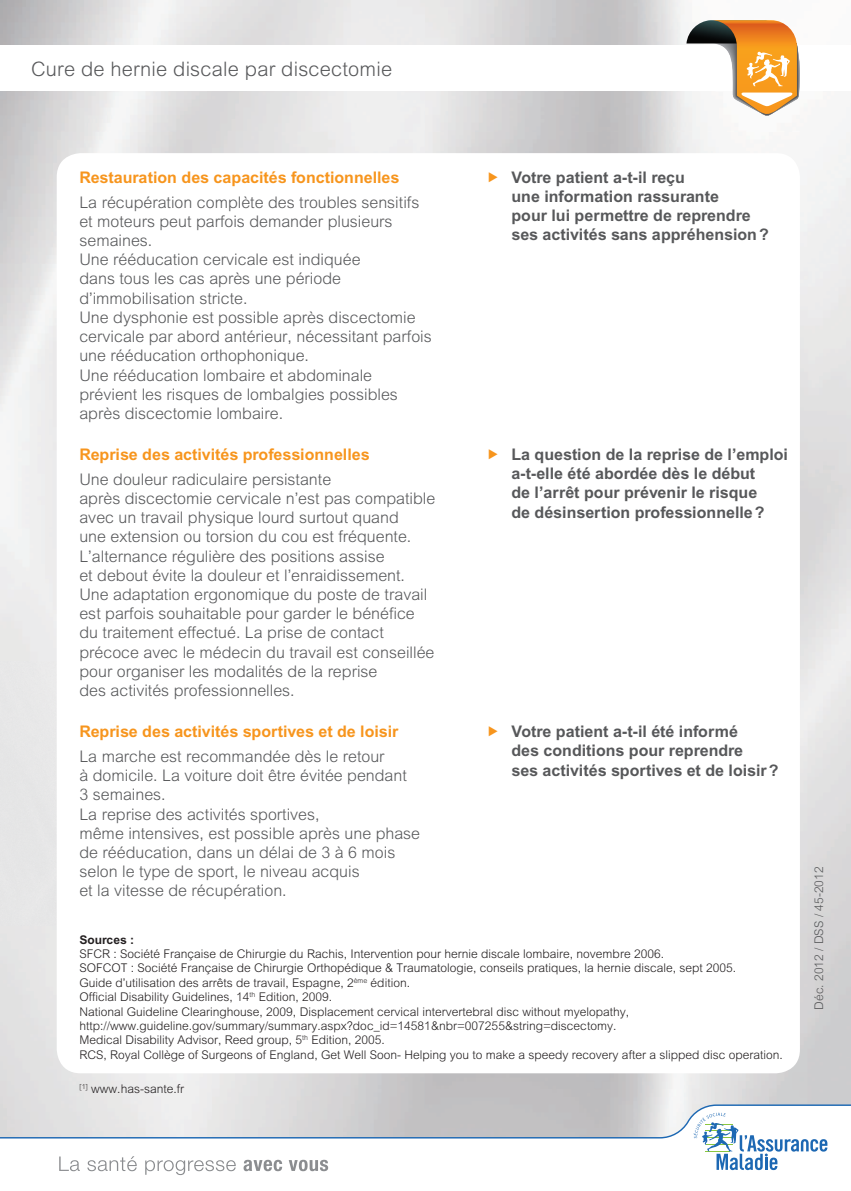
<style>
.page{position:relative;width:851px;height:1191px;background:#fff}
.page>*{position:absolute;margin:0;border:0;box-sizing:border-box;transform-origin:0 0}
.t1{font:300 20px "Arial";letter-spacing:.01em;color:#57585a}
.t2{font:300 16px/19.2px "Arial";color:#57585a}
.t3{font:700 16px/19.2px "Arial";color:#57585a}
.t4{font:700 16px "Arial";color:#f7951d}
.t5{font:300 12px/14.4px "Arial";color:#231f20}
.t6{font:300 12px "Arial";color:#57585a}
.t7{font:700 12px "Arial";color:#231f20}
</style>
<div class="page">
<svg style="left:0;top:1103px;width:850px;height:73px"></svg>
<svg style="left:686px;top:20px;width:113px;height:95px"></svg>
<p class="t1" style="left:31px;top:58px;width:362px">Cure de hernie discale par discectomie</p>
<p class="t4" style="left:79px;top:168px;width:321px">Restauration des capacités fonctionnelles</p>
<p class="t2" style="left:79px;top:192px;width:354px">La récupération complète des troubles sensitifs et moteurs peut parfois demander plusieurs semaines.<br>Une rééducation cervicale est indiquée<br>dans tous les cas après une période d’immobilisation stricte.<br>Une dysphonie est possible après discectomie cervicale par abord antérieur, nécessitant parfois une rééducation orthophonique.<br>Une rééducation lombaire et abdominale prévient les risques de lombalgies possibles après discectomie lombaire.</p>
<p class="t4" style="left:79px;top:445px;width:292px">Reprise des activités professionnelles</p>
<p class="t2" style="left:79px;top:469px;width:357px">Une douleur radiculaire persistante<br>après discectomie cervicale n’est pas compatible avec un travail physique lourd surtout quand<br>une extension ou torsion du cou est fréquente.<br>L’alternance régulière des positions assise<br>et debout évite la douleur et l’enraidissement.<br>Une adaptation ergonomique du poste de travail est parfois souhaitable pour garder le bénéfice du traitement effectué. La prise de contact précoce avec le médecin du travail est conseillée pour organiser les modalités de la reprise<br>des activités professionnelles.</p>
<p class="t4" style="left:79px;top:722px;width:320px">Reprise des activités sportives et de loisir</p>
<p class="t2" style="left:79px;top:746px;width:342px">La marche est recommandée dès le retour<br>à domicile. La voiture doit être évitée pendant<br>3 semaines.<br>La reprise des activités sportives,<br>même intensives, est possible après une phase de rééducation, dans un délai de 3 à 6 mois selon le type de sport, le niveau acquis<br>et la vitesse de récupération.</p>
<p class="t3" style="left:511px;top:167px;width:259px">Votre patient a-t-il reçu<br>une information rassurante<br>pour lui permettre de reprendre ses activités sans appréhension ?</p>
<p class="t3" style="left:511px;top:444px;width:278px">La question de la reprise de l’emploi a-t-elle été abordée dès le début<br>de l’arrêt pour prévenir le risque<br>de désinsertion professionnelle ?</p>
<p class="t3" style="left:511px;top:721px;width:268px">Votre patient a-t-il été informé<br>des conditions pour reprendre<br>ses activités sportives et de loisir ?</p>
<p class="t7" style="left:79px;top:932px;width:56px">Sources :</p>
<p class="t5" style="left:79px;top:946px;width:704px">SFCR : Société Française de Chirurgie du Rachis, Intervention pour hernie discale lombaire, novembre 2006.<br>SOFCOT : Société Française de Chirurgie Orthopédique &amp; Traumatologie, conseils pratiques, la hernie discale, sept 2005.<br>Guide d’utilisation des arrêts de travail, Espagne, 2<sup>ème</sup> édition.<br>Official Disability Guidelines, 14<sup>th</sup> Edition, 2009.<br>National Guideline Clearinghouse, 2009, Displacement cervical intervertebral disc without myelopathy, http://www.guideline.gov/summary/summary.aspx?doc_id=14581&amp;nbr=007255&amp;string=discectomy.<br>Medical Disability Advisor, Reed group, 5<sup>th</sup> Edition, 2005.<br>RCS, Royal Collège of Surgeons of England, Get Well Soon- Helping you to make a speedy recovery after a slipped disc operation.</p>
<p class="t5" style="left:79px;top:1081px;width:106px"><sup>[1]</sup> www.has-sante.fr</p>
<p class="t6" style="left:811px;top:1009px;width:144px;rotate:-90deg">Déc. 2012 / DSS / 45-2012</p>
</div>
